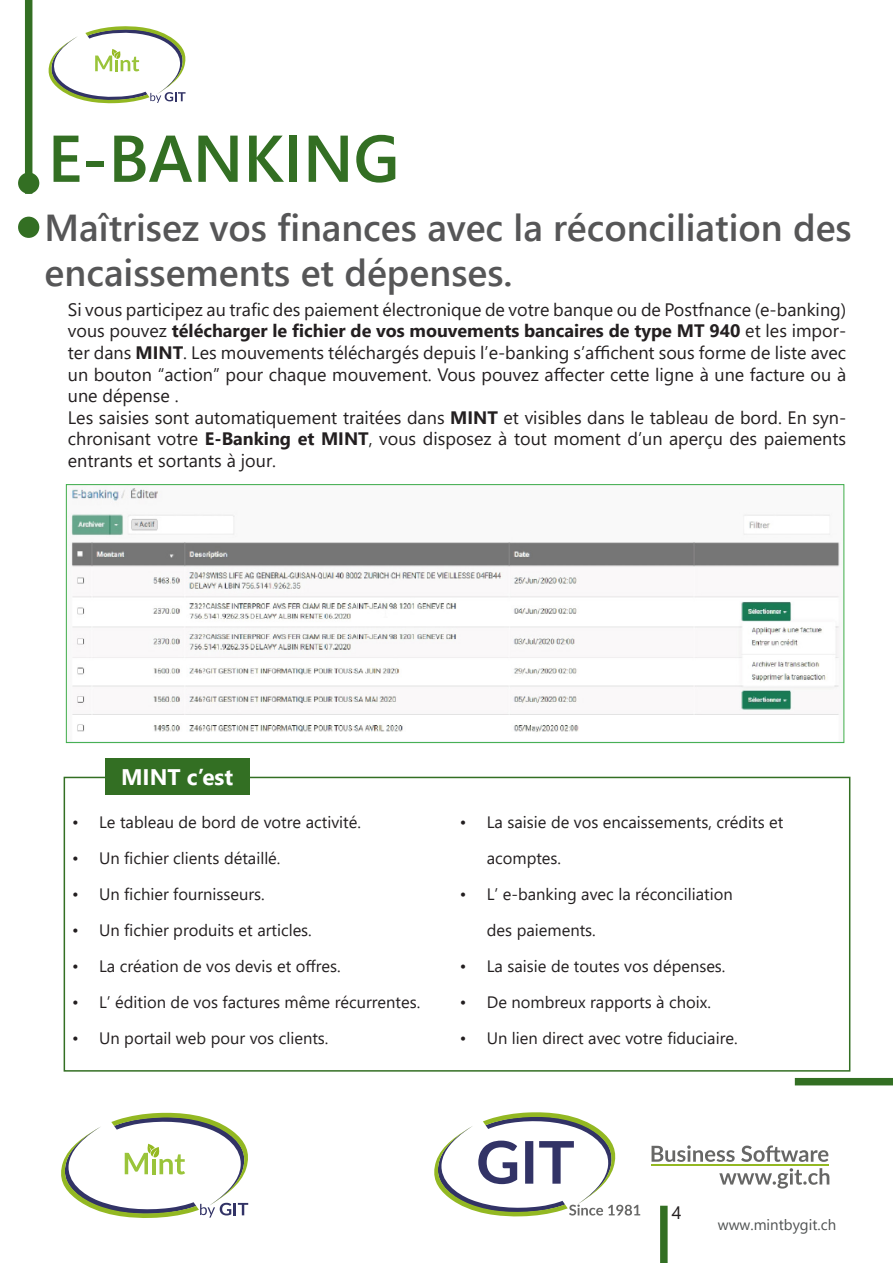
<style>
.page{position:relative;width:893px;height:1263px;background:#fff}
.page>*{position:absolute;margin:0;border:0;box-sizing:border-box;transform-origin:0 0}
.t1{font:600 66px "Segoe UI";color:#336f23}
.t2{font:600 37.5px/45px "Segoe UI";color:#565657}
.t3{font:700 22.5px "Segoe UI";color:#fff}
.t4{font:18px/21.6px "Segoe UI";color:#231f20}
.t5{font:16.5px/36px "Segoe UI";color:#231f20}
.t6{font:15px "Segoe UI";color:#4f5252}
.s1{font-weight:700}
</style>
<div class="page">
<div style="left:660px;top:1206px;width:8px;height:57px;background:#336f23"></div>
<div style="left:795px;top:1078px;width:98px;height:7px;background:#336f23"></div>
<div style="left:25px;top:0;width:7px;height:194px;background:#336f23"></div>
<div style="left:18px;top:172px;width:21px;height:22px;background:#336f23;border-radius:50%"></div>
<div style="left:18px;top:217px;width:21px;height:21px;background:#336f23;border-radius:50%"></div>
<img style="left:71px;top:487px;width:769px;height:245px">
<div style="left:66px;top:484px;width:778px;height:259px;border:1px solid #40ae49"></div>
<div style="left:64px;top:777px;width:786px;height:294px;border:2px solid #336f23"></div>
<div style="left:105px;top:758px;width:144px;height:37px;background:#336f23"></div>
<svg style="left:61px;top:1112px;width:188px;height:106px"></svg>
<svg style="left:652px;top:1145px;width:83px;height:17px"></svg>
<svg style="left:741px;top:1145px;width:87px;height:17px"></svg>
<svg style="left:719px;top:1168px;width:110px;height:20px"></svg>
<hr style="left:651px;top:1164px;width:178px;height:2px;background:#93b822">
<svg style="left:434px;top:1112px;width:206px;height:105px"></svg>
<svg style="left:48px;top:26px;width:138px;height:78px"></svg>
<h1 class="t1" style="left:48px;top:132px;width:353px">E-BANKING</h1>
<h2 class="t2" style="left:45px;top:202px;width:809px">Maîtrisez vos finances avec la réconciliation des encaissements et dépenses.</h2>
<p class="t4" style="left:68px;top:297px;width:780px">Si vous participez au trafic des paiement électronique de votre banque ou de Postfnance (e-banking) vous pouvez <span class="s1">télécharger le fichier de vos mouvements bancaires de type MT 940</span> et les impor&shy;ter dans <span class="s1">MINT</span>. Les mouvements téléchargés depuis l’e-banking s’affichent sous forme de liste avec un bouton “action” pour chaque mouvement. Vous pouvez affecter cette ligne à une facture ou à une dépense .<br>Les saisies sont automatiquement traitées dans <span class="s1">MINT</span> et visibles dans le tableau de bord. En syn&shy;chronisant votre <span class="s1">E-Banking et MINT</span>, vous disposez à tout moment d’un aperçu des paiements entrants et sortants à jour.</p>
<p class="t3" style="left:121px;top:756px;width:114px">MINT c’est</p>
<p class="t5" style="left:72px;top:806px;width:290px">• Le tableau de bord de votre activité.</p>
<p class="t5" style="left:72px;top:842px;width:210px">• Un fichier clients détaillé.</p>
<p class="t5" style="left:72px;top:878px;width:194px">• Un fichier fournisseurs.</p>
<p class="t5" style="left:72px;top:914px;width:241px">• Un fichier produits et articles.</p>
<p class="t5" style="left:72px;top:950px;width:270px">• La création de vos devis et offres.</p>
<p class="t5" style="left:72px;top:986px;width:350px">• L’ édition de vos factures même récurrentes.</p>
<p class="t5" style="left:72px;top:1022px;width:258px">• Un portail web pour vos clients.</p>
<p class="t5" style="left:487px;top:806px;width:298px;text-indent:-27px">• La saisie de vos encaissements, crédits et acomptes.</p>
<p class="t5" style="left:487px;top:878px;width:247px;text-indent:-27px">• L’ e-banking avec la réconciliation des paiements.</p>
<p class="t5" style="left:460px;top:950px;width:267px">• La saisie de toutes vos dépenses.</p>
<p class="t5" style="left:460px;top:986px;width:253px">• De nombreux rapports à choix.</p>
<p class="t5" style="left:460px;top:1022px;width:279px">• Un lien direct avec votre fiduciaire.</p>
<p class="t4" style="left:672px;top:1204px;width:11px">4</p>
<p class="t6" style="left:718px;top:1211px;width:120px">www.mintbygit.ch</p>
</div>
